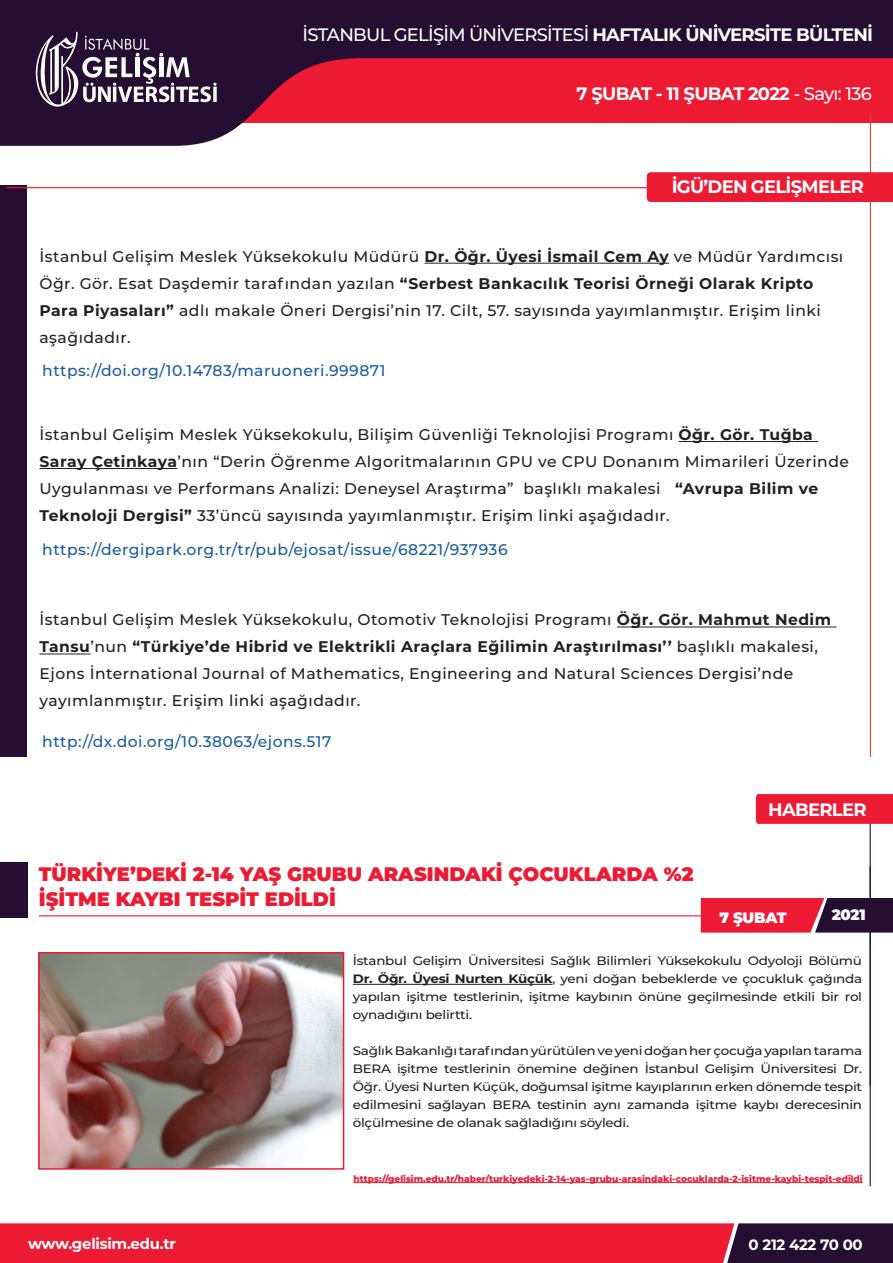
<style>
.page{position:relative;width:893px;height:1263px;background:#fff}
.page>*{position:absolute;margin:0;border:0;box-sizing:border-box;transform-origin:0 0}
.t1{font:900 19.5px/25.5px "Montserrat";color:#ed1a33}
.t2{font:500 18px "Montserrat";letter-spacing:-.04em;color:#fff}
.t3{font:700 18px "Montserrat";letter-spacing:-.04em;color:#fff}
.t4{font:500 15.45px/27px "Montserrat";letter-spacing:.03em;color:#231f20}
.t5{font:500 15.45px "Montserrat";letter-spacing:.03em;color:#175d9e}
.t6{font:700 15px "Montserrat";letter-spacing:-.02em;color:#fff}
.t7{font:900 15px "Montserrat";letter-spacing:-.02em;color:#fff}
.t8{font:500 12.15px/18px "Montserrat";letter-spacing:-.02em;color:#231f20;text-align:justify;scale:1.11 1}
.t9{font:800 9px "Montserrat";color:#ed1a33}
.s1{font-weight:700}
.s2{font-weight:500}
</style>
<div class="page">
<svg style="left:0;top:0;width:893px;height:146px;background:#86324d"></svg>
<svg style="left:32px;top:32px;width:185px;height:76px"></svg>
<svg style="left:0;top:1223px;width:893px;height:40px;background:#c91b35"></svg>
<hr style="left:870px;top:809px;width:1px;height:377px;background:#250e31">
<div style="left:756px;top:794px;width:137px;height:30px;background:#ed1a33"></div>
<hr style="left:354px;top:1182px;width:509px;height:1px;background:#ed1a33">
<div style="left:0;top:862px;width:27px;height:56px;background:#250e31"></div>
<hr style="left:39px;top:915px;width:680px;height:1px;background:#ed1a33">
<svg style="left:701px;top:898px;width:192px;height:34px;background:#a31a36"></svg>
<hr style="left:870px;top:866px;width:1px;height:220px;background:#250e31">
<hr style="left:353px;top:984px;width:199px;height:1px;background:#231f20">
<img style="left:41px;top:955px;width:300px;height:212px">
<div style="left:38px;top:952px;width:306px;height:218px;border:2px solid #ed1a33"></div>
<hr style="left:870px;top:113px;width:1px;height:644px;background:#d34c29">
<div style="left:0;top:185px;width:27px;height:572px;background:#250e31"></div>
<hr style="left:678px;top:441px;width:140px;height:1px;background:#231f20">
<hr style="left:40px;top:468px;width:137px;height:1px;background:#231f20">
<hr style="left:617px;top:627px;width:219px;height:1px;background:#231f20">
<hr style="left:40px;top:654px;width:50px;height:1px;background:#231f20">
<hr style="left:6px;top:187px;width:706px;height:1px;background:#ed1a33">
<div style="left:647px;top:172px;width:246px;height:30px;background:#ed1a33"></div>
<hr style="left:424px;top:263px;width:245px;height:1px;background:#231f20">
<p class="t2" style="left:303px;top:22px;width:572px">İSTANBUL GELİŞİM ÜNİVERSİTESİ <span class="s1">HAFTALIK ÜNİVERSİTE BÜLTENİ</span></p>
<p class="t3" style="left:577px;top:81px;width:297px">7 ŞUBAT - 11 ŞUBAT 2022 <span class="s2">- Sayı: 136</span></p>
<p class="t3" style="left:672px;top:174px;width:194px">İGÜ’DEN GELİŞMELER</p>
<p class="t4" style="left:40px;top:242px;width:805px">İstanbul Gelişim Meslek Yüksekokulu Müdürü <span class="s1">Dr. Öğr. Üyesi İsmail Cem Ay</span> ve Müdür Yardımcısı Öğr. Gör. Esat Daşdemir tarafından yazılan <span class="s1">“Serbest Bankacılık Teorisi Örneği Olarak Kripto Para Piyasaları”</span> adlı makale Öneri Dergisi’nin 17. Cilt, 57. sayısında yayımlanmıştır. Erişim linki aşağıdadır.</p>
<p class="t5" style="left:42px;top:360px;width:345px">https://doi.org/10.14783/maruoneri.999871</p>
<p class="t4" style="left:40px;top:420px;width:811px">İstanbul Gelişim Meslek Yüksekokulu, Bilişim Güvenliği Teknolojisi Programı <span class="s1">Öğr. Gör. Tuğba Saray Çetinkaya</span>’nın “Derin Öğrenme Algoritmalarının GPU ve CPU Donanım Mimarileri Üzerinde Uygulanması ve Performans Analizi: Deneysel Araştırma” başlıklı makalesi <span class="s1">“Avrupa Bilim ve Teknoloji Dergisi”</span> 33’üncü sayısında yayımlanmıştır. Erişim linki aşağıdadır.</p>
<p class="t5" style="left:42px;top:539px;width:467px">https://dergipark.org.tr/tr/pub/ejosat/issue/68221/937936</p>
<p class="t4" style="left:40px;top:606px;width:793px">İstanbul Gelişim Meslek Yüksekokulu, Otomotiv Teknolojisi Programı <span class="s1">Öğr. Gör. Mahmut Nedim Tansu</span>’nun <span class="s1">“Türkiye’de Hibrid ve Elektrikli Araçlara Eğilimin Araştırılması’’</span> başlıklı makalesi, Ejons İnternational Journal of Mathematics, Engineering and Natural Sciences Dergisi’nde yayımlanmıştır. Erişim linki aşağıdadır.</p>
<p class="t5" style="left:42px;top:730px;width:291px">http://dx.doi.org/10.38063/ejons.517</p>
<p class="t1" style="left:39px;top:860px;width:656px">TÜRKİYE’DEKİ 2-14 YAŞ GRUBU ARASINDAKİ ÇOCUKLARDA %2<br>İŞİTME KAYBI TESPİT EDİLDİ</p>
<p class="t3" style="left:768px;top:796px;width:100px">HABERLER</p>
<p class="t7" style="left:719px;top:906px;width:68px">7 ŞUBAT</p>
<p class="t7" style="left:832px;top:904px;width:35px">2021</p>
<p class="t8" style="left:353px;top:951px;width:460px">İstanbul Gelişim Üniversitesi Sağlık Bilimleri Yüksekokulu Odyoloji Bölümü <span class="s1">Dr. Öğr. Üyesi Nurten Küçük</span>, yeni doğan bebeklerde ve çocukluk çağında yapılan işitme testlerinin, işitme kaybının önüne geçilmesinde etkili bir rol oynadığını belirtti.</p>
<p class="t8" style="left:353px;top:1041px;width:460px">Sağlık Bakanlığı tarafından yürütülen ve yeni doğan her çocuğa yapılan tarama BERA işitme testlerinin önemine değinen İstanbul Gelişim Üniversitesi Dr.<br>Öğr. Üyesi Nurten Küçük, doğumsal işitme kayıplarının erken dönemde tespit edilmesini sağlayan BERA testinin aynı zamanda işitme kaybı derecesinin ölçülmesine de olanak sağladığını söyledi.</p>
<p class="t9" style="left:354px;top:1172px;width:511px">https://gelisim.edu.tr/haber/turkiyedeki-2-14-yas-grubu-arasindaki-cocuklarda-2-isitme-kaybi-tespit-edildi</p>
<p class="t6" style="left:28px;top:1233px;width:150px">www.gelisim.edu.tr</p>
<p class="t6" style="left:749px;top:1234px;width:116px">0 212 422 70 00</p>
</div>
